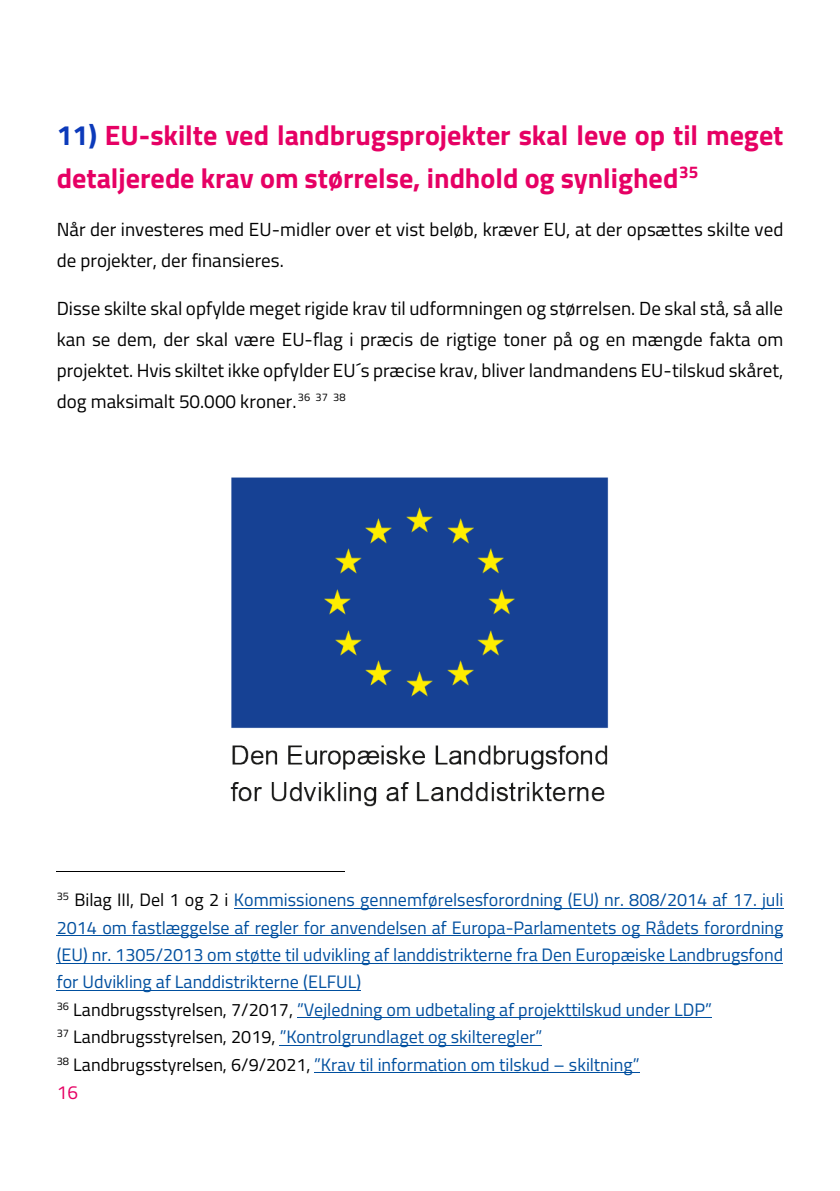
<style>
.page{position:relative;width:840px;height:1191px;background:#fff}
.page>*{position:absolute;margin:0;border:0;box-sizing:border-box;transform-origin:0 0}
.t1{font:700 28px/43px "Titillium Web";color:#e60064}
.t2{font:19px/31.2px "Titillium Web";color:#000}
.t3{font:19px "Titillium Web";color:#e60064}
.t4{font:18px/27.4px "Titillium Web";color:#004f9f}
.s1{color:#0c3aba}
.s2{color:#000}
</style>
<div class="page">
<hr style="left:57px;top:871px;width:288px;height:1px;background:#000">
<hr style="left:234px;top:908px;width:548px;height:1px;background:#004f9f">
<hr style="left:57px;top:935px;width:725px;height:1px;background:#004f9f">
<hr style="left:57px;top:962px;width:725px;height:1px;background:#004f9f">
<hr style="left:57px;top:990px;width:303px;height:1px;background:#004f9f">
<hr style="left:297px;top:1017px;width:414px;height:1px;background:#004f9f">
<hr style="left:279px;top:1045px;width:262px;height:1px;background:#004f9f">
<hr style="left:314px;top:1072px;width:325px;height:1px;background:#004f9f">
<img style="left:230px;top:477px;width:379px;height:330px">
<h1 class="t1" style="left:57px;top:112px;width:727px"><span class="s1">11)</span> EU-skilte ved landbrugsprojekter skal leve op til meget detaljerede krav om størrelse, indhold og synlighed<sup>35</sup></h1>
<p class="t2" style="left:57px;top:213px;width:727px">Når der investeres med EU-midler over et vist beløb, kræver EU, at der opsættes skilte ved de projekter, der finansieres.</p>
<p class="t2" style="left:57px;top:291px;width:727px;text-align:justify">Disse skilte skal opfylde meget rigide krav til udformningen og størrelsen. De skal stå, så alle kan se dem, der skal være EU-flag i præcis de rigtige toner på og en mængde fakta om projektet. Hvis skiltet ikke opfylder EU´s præcise krav, bliver landmandens EU-tilskud skåret, dog maksimalt 50.000 kroner.<sup>36</sup> <sup>37</sup> <sup>38</sup></p>
<p class="t4" style="left:57px;top:885px;width:728px"><sup>35</sup> <span class="s2">Bilag III, Del 1 og 2 i</span> Kommissionens gennemførelsesforordning (EU) nr. 808/2014 af 17. juli 2014 om fastlæggelse af regler for anvendelsen af Europa-Parlamentets og Rådets forordning (EU) nr. 1305/2013 om støtte til udvikling af landdistrikterne fra Den Europæiske Landbrugsfond for Udvikling af Landdistrikterne (ELFUL)<br><sup>36</sup> <span class="s2">Landbrugsstyrelsen, 7/2017,</span> ”Vejledning om udbetaling af projekttilskud under LDP”<br><sup>37</sup> <span class="s2">Landbrugsstyrelsen, 2019,</span> ”Kontrolgrundlaget og skilteregler”<br><sup>38</sup> <span class="s2">Landbrugsstyrelsen, 6/9/2021,</span> ”Krav til information om tilskud – skiltning”</p>
<p class="t3" style="left:57px;top:1078px;width:23px">16</p>
</div>
